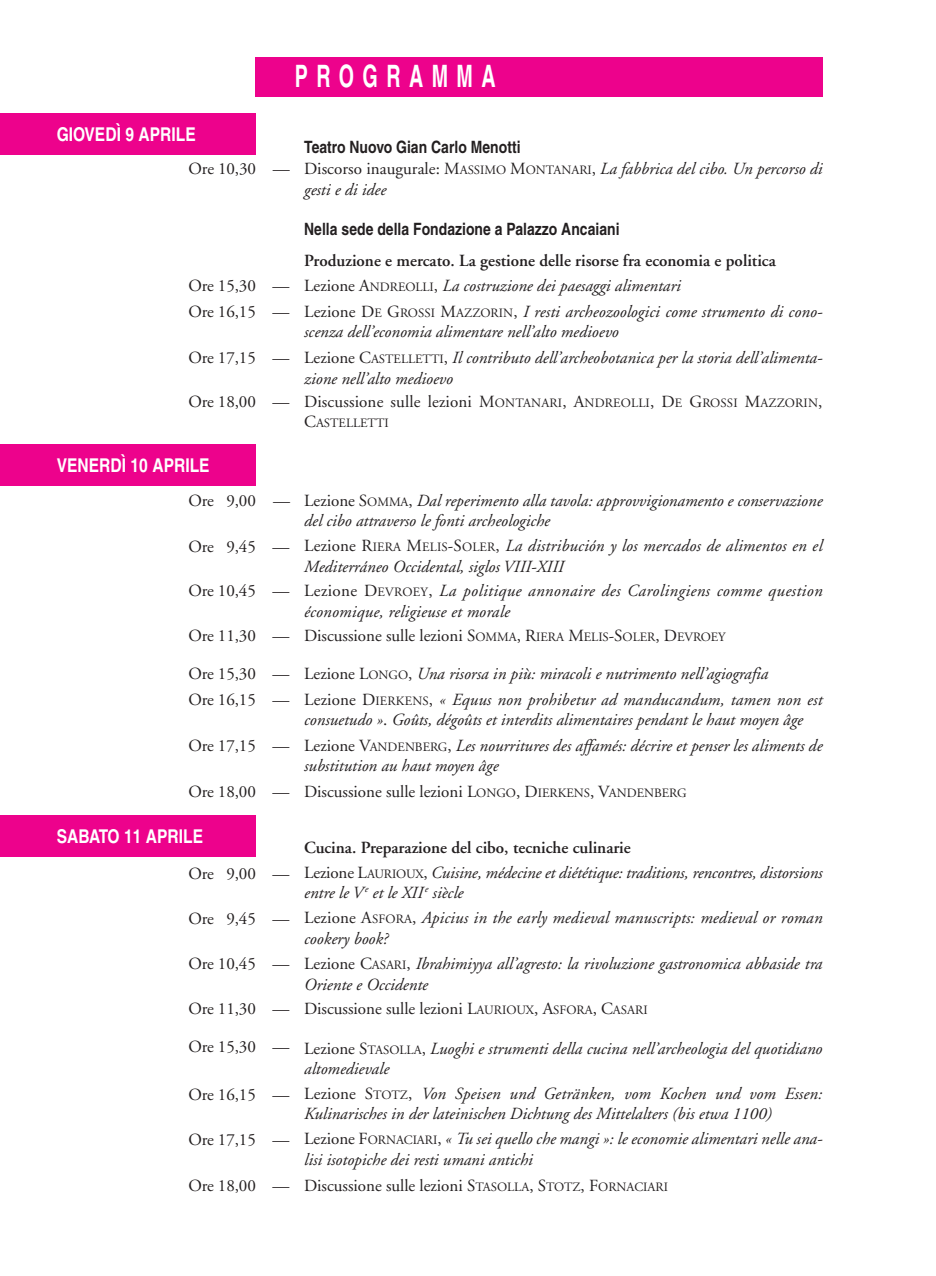
<style>
.page{position:relative;width:936px;height:1276px;background:#fff}
.page>*{position:absolute;margin:0;border:0;box-sizing:border-box;transform-origin:0 0}
.t1{font:700 condensed 30.8px "Helvetica";letter-spacing:.355em;color:#fff;scale:.78 1}
.t2{font:700 condensed 19px "Helvetica";color:#fff}
.t3{font:italic 17px/20.4px "Adobe Garamond";color:#231f20}
.t4{font:17px/22.8px "Adobe Garamond";color:#231f20}
.t5{font:600 17px "Adobe Garamond";color:#231f20}
.t6{font:italic 17px/20.4px "Adobe Garamond";letter-spacing:.02em;color:#231f20}
.t7{font:700 condensed 17px "Helvetica";color:#231f20}
.t8{font:12.8px "Adobe Garamond";color:#231f20}
.s1{color:#fff}
.s2{font-style:normal}
.s3{font-style:normal;font-size:12.8px}
.s4{font-style:italic}
.s5{font-size:12.8px}
.s6{font-size:17px}
</style>
<div class="page">
<div style="left:255px;top:57px;width:567px;height:39px;background:#ed028c"></div>
<div style="left:0;top:113px;width:255px;height:41px;background:#ed028c"></div>
<div style="left:0;top:444px;width:255px;height:41px;background:#ed028c"></div>
<div style="left:0;top:815px;width:255px;height:41px;background:#ed028c"></div>
<p class="t2" style="left:57px;top:127px;width:140px">GIOVEDÌ 9 APRILE</p>
<h1 class="t1" style="left:295px;top:65px;width:259px">PROGRAMMA</h1>
<p class="t7" style="left:304px;top:141px;width:218px">Teatro Nuovo Gian Carlo Menotti</p>
<p class="t4" style="left:189px;top:159px;width:102px">Ore 10,30 —</p>
<p class="t4" style="left:188px;top:274px;width:102px;line-height:25.6px">Ore 15,30 —<br>Ore 16,15 —</p>
<p class="t4" style="left:188px;top:348px;width:102px">Ore 17,15 —</p>
<p class="t4" style="left:188px;top:391px;width:102px">Ore 18,00 —</p>
<p class="t2" style="left:57px;top:458px;width:154px">VENERDÌ 10 APRILE</p>
<p class="t4" style="left:188px;top:490px;width:103px">Ore <span class="s1">0</span>9,00 —</p>
<p class="t4" style="left:188px;top:536px;width:102px">Ore <span class="s1">0</span>9,45 —</p>
<p class="t4" style="left:188px;top:581px;width:102px">Ore 10,45 —</p>
<p class="t4" style="left:188px;top:626px;width:102px">Ore 11,30 —</p>
<p class="t4" style="left:188px;top:662px;width:102px;line-height:25.8px">Ore 15,30 —<br>Ore 16,15 —</p>
<p class="t4" style="left:188px;top:736px;width:102px">Ore 17,15 —</p>
<p class="t4" style="left:188px;top:781px;width:102px">Ore 18,00 —</p>
<p class="t2" style="left:57px;top:829px;width:148px">SABATO 11 APRILE</p>
<p class="t4" style="left:188px;top:863px;width:102px">Ore <span class="s1">0</span>9,00 —</p>
<p class="t4" style="left:188px;top:908px;width:102px">Ore <span class="s1">0</span>9,45 —</p>
<p class="t4" style="left:188px;top:954px;width:102px">Ore 10,45 —</p>
<p class="t4" style="left:188px;top:999px;width:102px">Ore 11,30 —</p>
<p class="t4" style="left:188px;top:1037px;width:102px">Ore 15,30 —</p>
<p class="t4" style="left:188px;top:1084px;width:102px">Ore 16,15 —</p>
<p class="t4" style="left:188px;top:1129px;width:102px">Ore 17,15 —</p>
<p class="t4" style="left:188px;top:1175px;width:102px">Ore 18,00 —</p>
<p class="t3" style="left:304px;top:160px;width:520px"><span class="s2">Discorso inaugurale: M</span><span class="s3">ASSIMO</span> <span class="s2">M</span><span class="s3">ONTANARI</span><span class="s2">,</span> La fabbrica del cibo. Un percorso di gesti e di idee</p>
<p class="t7" style="left:304px;top:223px;width:317px">Nella sede della Fondazione a Palazzo Ancaiani</p>
<p class="t5" style="left:304px;top:254px;width:473px">Produzione e mercato. La gestione delle risorse fra economia e politica</p>
<p class="t3" style="left:304px;top:274px;width:518px;line-height:25.6px"><span class="s2">Lezione A</span><span class="s3">NDREOLLI</span><span class="s2">,</span> La costruzione dei paesaggi alimentari<br><span class="s2">Lezione D</span><span class="s3">E</span> <span class="s2">G</span><span class="s3">ROSSI</span> <span class="s2">M</span><span class="s3">AZZORIN</span><span class="s2">,</span> I resti archeozoologici come strumento di cono-</p>
<p class="t3" style="left:304px;top:320px;width:518px;line-height:26.4px">scenza dell’economia alimentare nell’alto medioevo<br><span class="s2">Lezione C</span><span class="s3">ASTELLETTI</span><span class="s2">,</span> Il contributo dell’archeobotanica per la storia dell’alimenta-</p>
<p class="t4" style="left:304px;top:368px;width:520px"><span class="s4">zione nell’alto medioevo<br></span>Discussione sulle lezioni M<span class="s5">ONTANARI</span>, A<span class="s5">NDREOLLI</span>, D<span class="s5">E</span> G<span class="s5">ROSSI</span> M<span class="s5">AZZORIN</span>,</p>
<p class="t8" style="left:304px;top:418px;width:86px"><span class="s6">C</span>ASTELLETTI</p>
<p class="t3" style="left:304px;top:492px;width:520px"><span class="s2">Lezione S</span><span class="s3">OMMA</span><span class="s2">,</span> Dal reperimento alla tavola: approvvigionamento e conservazione del cibo attraverso le fonti archeologiche</p>
<p class="t3" style="left:304px;top:537px;width:520px"><span class="s2">Lezione R</span><span class="s3">IERA</span> <span class="s2">M</span><span class="s3">ELIS</span><span class="s2">-S</span><span class="s3">OLER</span><span class="s2">,</span> La distribución y los mercados de alimentos en el<br>Mediterráneo Occidental, siglos VIII-XIII</p>
<p class="t6" style="left:304px;top:582px;width:520px"><span class="s2">Lezione D</span><span class="s3">EVROEY</span><span class="s2">,</span> La politique annonaire des Carolingiens comme question économique, religieuse et morale</p>
<p class="t4" style="left:304px;top:626px;width:423px">Discussione sulle lezioni S<span class="s5">OMMA</span>, R<span class="s5">IERA</span> M<span class="s5">ELIS</span>-S<span class="s5">OLER</span>, D<span class="s5">EVROEY</span></p>
<p class="t3" style="left:304px;top:665px;width:465px"><span class="s2">Lezione L</span><span class="s3">ONGO</span><span class="s2">,</span> Una risorsa in più: miracoli e nutrimento nell’agiografia</p>
<p class="t3" style="left:304px;top:691px;width:520px"><span class="s2">Lezione D</span><span class="s3">IERKENS</span><span class="s2">,</span> « Equus non prohibetur ad manducandum, tamen non est consuetudo »<span class="s2">.</span> Goûts, dégoûts et interdits alimentaires pendant le haut moyen âge</p>
<p class="t3" style="left:304px;top:737px;width:520px"><span class="s2">Lezione V</span><span class="s3">ANDENBERG</span><span class="s2">,</span> Les nourritures des affamés: décrire et penser les aliments de substitution au haut moyen âge</p>
<p class="t4" style="left:304px;top:781px;width:384px">Discussione sulle lezioni L<span class="s5">ONGO</span>, D<span class="s5">IERKENS</span>, V<span class="s5">ANDENBERG</span></p>
<p class="t5" style="left:304px;top:840px;width:328px">Cucina. Preparazione del cibo, tecniche culinarie</p>
<p class="t3" style="left:304px;top:863px;width:520px"><span class="s2">Lezione L</span><span class="s3">AURIOUX</span><span class="s2">,</span> Cuisine, médecine et diététique: traditions, rencontres, distorsions entre le V<sup>e</sup> et le XII<sup>e</sup> siècle</p>
<p class="t3" style="left:304px;top:909px;width:520px"><span class="s2">Lezione A</span><span class="s3">SFORA</span><span class="s2">,</span> Apicius in the early medieval manuscripts: medieval or roman cookery book?</p>
<p class="t3" style="left:304px;top:955px;width:520px"><span class="s2">Lezione C</span><span class="s3">ASARI</span><span class="s2">,</span> Ibrahimiyya all’agresto: la rivoluzione gastronomica abbaside tra<br>Oriente e Occidente</p>
<p class="t4" style="left:304px;top:999px;width:345px">Discussione sulle lezioni L<span class="s5">AURIOUX</span>, A<span class="s5">SFORA</span>, C<span class="s5">ASARI</span></p>
<p class="t3" style="left:304px;top:1039px;width:520px"><span class="s2">Lezione S</span><span class="s3">TASOLLA</span><span class="s2">,</span> Luoghi e strumenti della cucina nell’archeologia del quotidiano altomedievale</p>
<p class="t3" style="left:304px;top:1084px;width:520px"><span class="s2">Lezione S</span><span class="s3">TOTZ</span><span class="s2">,</span> Von Speisen und Getränken, vom Kochen und vom Essen:<br>Kulinarisches in der lateinischen Dichtung des Mittelalters (bis etwa 1100)</p>
<p class="t3" style="left:304px;top:1130px;width:518px"><span class="s2">Lezione F</span><span class="s3">ORNACIARI</span><span class="s2">,</span> « Tu sei quello che mangi »: le economie alimentari nelle ana&shy;lisi isotopiche dei resti umani antichi</p>
<p class="t4" style="left:304px;top:1175px;width:365px">Discussione sulle lezioni S<span class="s5">TASOLLA</span>, S<span class="s5">TOTZ</span>, F<span class="s5">ORNACIARI</span></p>
</div>
